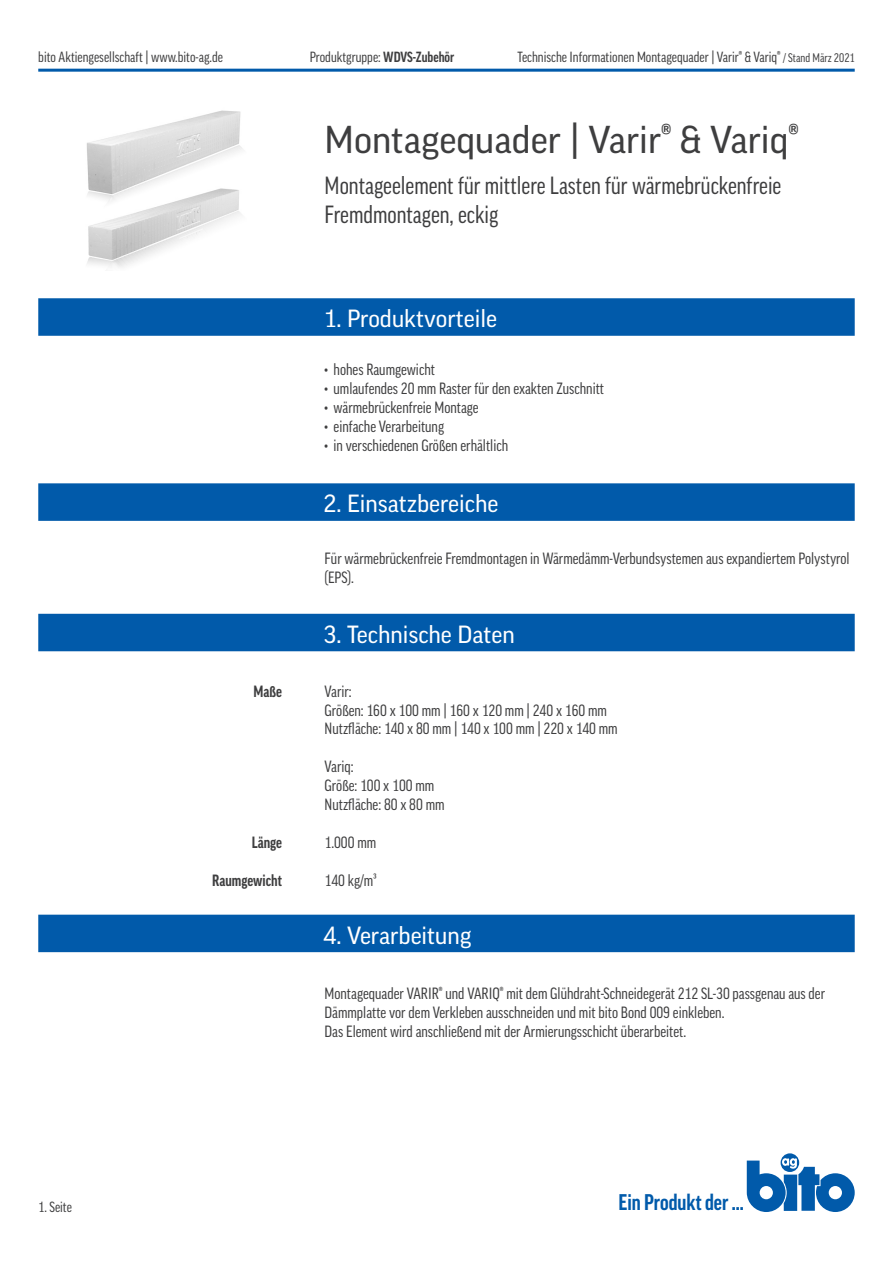
<style>
.page{position:relative;width:893px;height:1263px;background:#fff}
.page>*{position:absolute;margin:0;border:0;box-sizing:border-box;transform-origin:0 0}
.Headline{font:37.5px "Good Pro";color:#3e3e3f}
.Subline{font:condensed 24px "Good Pro";color:#3e3e3f}
.blauer_Balken{font:24px "Good Pro";color:#fff}
.t1{font:700 condensed 21.9px "Good Pro";color:#015aaa}
.Inhalt{font:condensed 15.75px/18.9px "Good Pro";color:#3e3e3f}
.Auflistung{font:700 condensed 15.75px "Good Pro";color:#3e3e3f}
.t2{font:condensed 14.25px "Good Pro";color:#3e3e3f}
.s1{font-weight:700}
.s2{font-size:12px}
</style>
<div class="page">
<hr style="left:38px;top:69px;width:817px;height:3px;background:#015aaa">
<svg style="left:781px;top:1153px;width:18px;height:19px"></svg>
<svg style="left:747px;top:1158px;width:108px;height:54px"></svg>
<img style="left:86px;top:110px;width:157px;height:157px">
<div style="left:38px;top:483px;width:817px;height:38px;background:#015aaa"></div>
<div style="left:38px;top:614px;width:817px;height:37px;background:#015aaa"></div>
<div style="left:38px;top:298px;width:817px;height:38px;background:#015aaa"></div>
<div style="left:38px;top:915px;width:817px;height:37px;background:#015aaa"></div>
<p class="t2" style="left:38px;top:49px;width:186px">bito Aktiengesellschaft | www.bito-ag.de</p>
<p class="t2" style="left:310px;top:49px;width:146px">Produktgruppe: <span class="s1">WDVS-Zubehör</span></p>
<p class="t2" style="left:517px;top:49px;width:339px">Technische Informationen Montagequader | Varir® &amp; Variq® <span class="s2">/ Stand März 2021</span></p>
<p class="Headline" style="left:325px;top:118px;width:476px">Montagequader | Varir® &amp; Variq®</p>
<p class="Subline" style="left:325px;top:172px;width:458px">Montageelement für mittlere Lasten für wärmebrückenfreie</p>
<p class="Subline" style="left:325px;top:201px;width:175px">Fremdmontagen, eckig</p>
<p class="blauer_Balken" style="left:323px;top:305px;width:175px">1. Produktvorteile</p>
<p class="Inhalt" style="left:325px;top:360px;width:112px">• hohes Raumgewicht</p>
<p class="Inhalt" style="left:325px;top:379px;width:281px">• umlaufendes 20 mm Raster für den exakten Zuschnitt</p>
<p class="Inhalt" style="left:325px;top:398px;width:156px">• wärmebrückenfreie Montage</p>
<p class="Inhalt" style="left:325px;top:417px;width:121px">• einfache Verarbeitung</p>
<p class="Inhalt" style="left:325px;top:436px;width:185px">• in verschiedenen Größen erhältlich</p>
<p class="blauer_Balken" style="left:323px;top:490px;width:177px">2. Einsatzbereiche</p>
<p class="Inhalt" style="left:325px;top:549px;width:527px">Für wärmebrückenfreie Fremdmontagen in Wärmedämm-Verbundsystemen aus expandiertem Polystyrol (EPS).</p>
<p class="Auflistung" style="left:254px;top:682px;width:30px">Maße</p>
<p class="Auflistung" style="left:252px;top:833px;width:32px">Länge</p>
<p class="Auflistung" style="left:212px;top:871px;width:71px">Raumgewicht</p>
<p class="blauer_Balken" style="left:323px;top:620px;width:193px">3. Technische Daten</p>
<p class="Inhalt" style="left:325px;top:682px;width:29px">Varir:</p>
<p class="Inhalt" style="left:325px;top:700px;width:284px">Größen: 160 x 100 mm | 160 x 120 mm | 240 x 160 mm</p>
<p class="Inhalt" style="left:325px;top:719px;width:295px">Nutzfläche: 140 x 80 mm | 140 x 100 mm | 220 x 140 mm</p>
<p class="Inhalt" style="left:325px;top:757px;width:30px">Variq:</p>
<p class="Inhalt" style="left:325px;top:776px;width:111px">Größe: 100 x 100 mm</p>
<p class="Inhalt" style="left:325px;top:795px;width:121px">Nutzfläche: 80 x 80 mm</p>
<p class="Inhalt" style="left:325px;top:833px;width:53px">1.000 mm</p>
<p class="Inhalt" style="left:325px;top:871px;width:54px">140 kg/m³</p>
<p class="blauer_Balken" style="left:323px;top:921px;width:150px">4. Verarbeitung</p>
<p class="Inhalt" style="left:325px;top:984px;width:502px">Montagequader VARIR® und VARIQ® mit dem Glühdraht-Schneidegerät 212 SL-30 passgenau aus der<br>Dämmplatte vor dem Verkleben ausschneiden und mit bito Bond 009 einkleben.</p>
<p class="Inhalt" style="left:325px;top:1022px;width:363px">Das Element wird anschließend mit der Armierungsschicht überarbeitet.</p>
<p class="t2" style="left:38px;top:1199px;width:35px">1. Seite</p>
<h3 class="t1" style="left:618px;top:1190px;width:127px">Ein Produkt der ...</h3>
</div>
